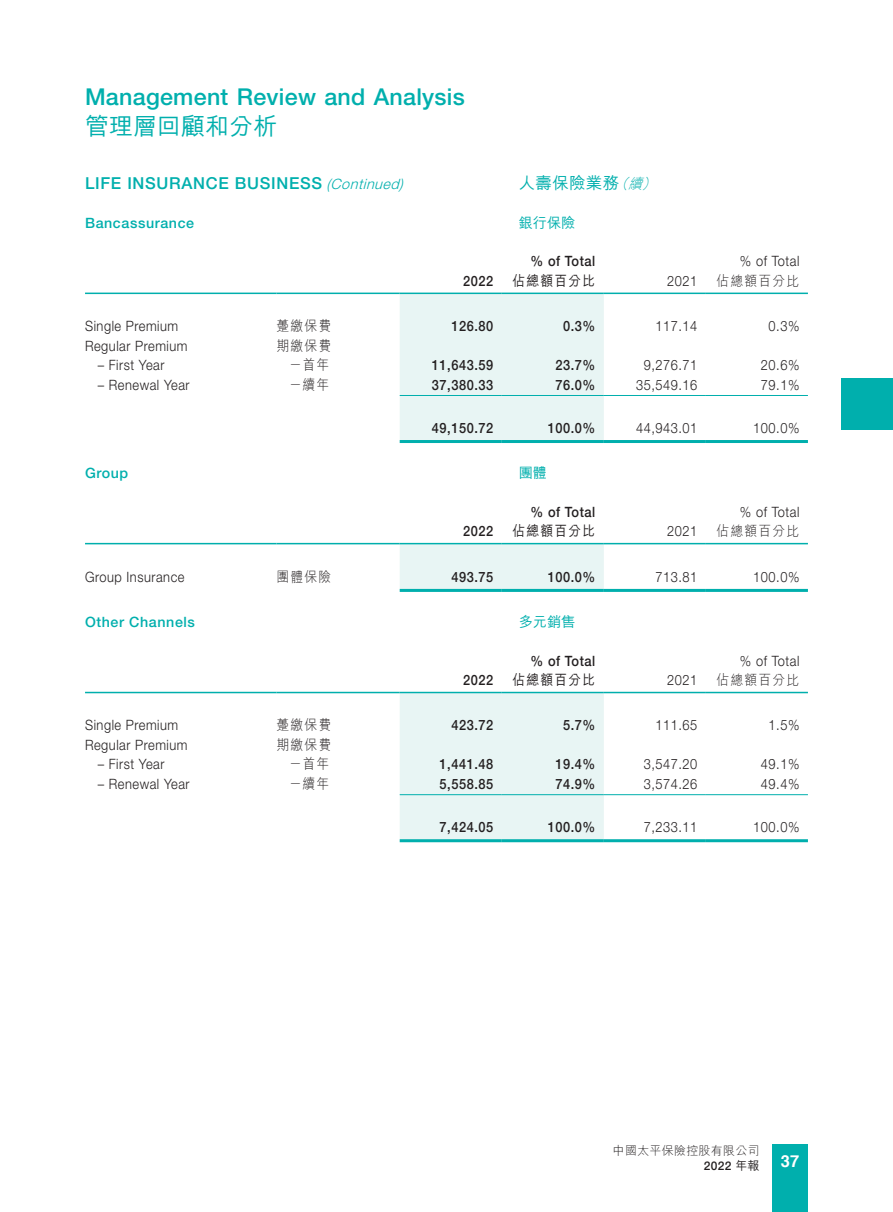
<style>
.page{position:relative;width:893px;height:1212px;background:#fff}
.page>*{position:absolute;margin:0;border:0;box-sizing:border-box;transform-origin:0 0}
.t1{font:500 24px "M Hei HK";color:#00afad}
.t2{font:500 23.25px "Helvetica Neue LT Std";letter-spacing:.01em;color:#00afad}
.t3{font:500 16.5px "Helvetica Neue LT Std";letter-spacing:.04em;color:#00afad}
.t4{font:500 16.5px "M Hei HK";letter-spacing:.015em;color:#00afad}
.t5{font:700 16.5px "Helvetica";color:#fff}
.t6{font:300 14.25px "Helvetica Neue LT Std";letter-spacing:.04em;color:#231f20;scale:.9 1}
.t7{font:500 14.25px "Helvetica Neue LT Std";letter-spacing:.04em;color:#231f20;scale:.9 1}
.t8{font:300 14.25px "M Hei HK";letter-spacing:.09em;color:#231f20;scale:.9 1}
.t9{font:500 14.25px "Helvetica Neue LT Std";letter-spacing:.04em;color:#00afad}
.t10{font:500 14.25px "M Hei HK";letter-spacing:.09em;color:#231f20;scale:.9 1}
.t11{font:500 14.25px "M Hei HK";letter-spacing:-.01em;color:#00afad}
.t12{font:300 12px "M Hei HK";letter-spacing:.02em;color:#231f20}
.t13{font:500 12px "Helvetica Neue LT Std";color:#231f20}
.s1{font-weight:300;font-style:italic;font-size:14.25px}
.s2{font-family:"M Hei HK"}
</style>
<div class="page">
<div style="left:772px;top:1144px;width:36px;height:68px;background:#00afad"></div>
<div style="left:841px;top:378px;width:52px;height:52px;background:#00afad"></div>
<div style="left:400px;top:294px;width:204px;height:146px;background:#e8f5f4"></div>
<hr style="left:85px;top:293px;width:191px;height:1px;background:#00afad">
<hr style="left:276px;top:293px;width:124px;height:1px;background:#00afad">
<hr style="left:400px;top:293px;width:102px;height:1px;background:#00afad">
<hr style="left:502px;top:293px;width:102px;height:1px;background:#00afad">
<hr style="left:604px;top:293px;width:102px;height:1px;background:#00afad">
<hr style="left:706px;top:293px;width:102px;height:1px;background:#00afad">
<hr style="left:400px;top:395px;width:102px;height:1px;background:#00afad">
<hr style="left:502px;top:395px;width:102px;height:1px;background:#00afad">
<hr style="left:604px;top:395px;width:102px;height:1px;background:#00afad">
<hr style="left:706px;top:395px;width:102px;height:1px;background:#00afad">
<hr style="left:400px;top:440px;width:102px;height:3px;background:#00afad">
<hr style="left:502px;top:440px;width:102px;height:3px;background:#00afad">
<hr style="left:604px;top:440px;width:102px;height:3px;background:#00afad">
<hr style="left:706px;top:440px;width:102px;height:3px;background:#00afad">
<div style="left:400px;top:544px;width:204px;height:45px;background:#e8f5f4"></div>
<hr style="left:85px;top:543px;width:191px;height:1px;background:#00afad">
<hr style="left:276px;top:543px;width:124px;height:1px;background:#00afad">
<hr style="left:400px;top:543px;width:102px;height:1px;background:#00afad">
<hr style="left:502px;top:543px;width:102px;height:1px;background:#00afad">
<hr style="left:604px;top:543px;width:102px;height:1px;background:#00afad">
<hr style="left:706px;top:543px;width:102px;height:1px;background:#00afad">
<hr style="left:400px;top:589px;width:102px;height:3px;background:#00afad">
<hr style="left:502px;top:589px;width:102px;height:3px;background:#00afad">
<hr style="left:604px;top:589px;width:102px;height:3px;background:#00afad">
<hr style="left:706px;top:589px;width:102px;height:3px;background:#00afad">
<div style="left:400px;top:693px;width:204px;height:146px;background:#e8f5f4"></div>
<hr style="left:85px;top:692px;width:191px;height:1px;background:#00afad">
<hr style="left:276px;top:692px;width:124px;height:1px;background:#00afad">
<hr style="left:400px;top:692px;width:102px;height:1px;background:#00afad">
<hr style="left:502px;top:692px;width:102px;height:1px;background:#00afad">
<hr style="left:604px;top:692px;width:102px;height:1px;background:#00afad">
<hr style="left:706px;top:692px;width:102px;height:1px;background:#00afad">
<hr style="left:400px;top:794px;width:102px;height:1px;background:#00afad">
<hr style="left:502px;top:794px;width:102px;height:1px;background:#00afad">
<hr style="left:604px;top:794px;width:102px;height:1px;background:#00afad">
<hr style="left:706px;top:794px;width:102px;height:1px;background:#00afad">
<hr style="left:400px;top:839px;width:102px;height:3px;background:#00afad">
<hr style="left:502px;top:839px;width:102px;height:3px;background:#00afad">
<hr style="left:604px;top:839px;width:102px;height:3px;background:#00afad">
<hr style="left:706px;top:839px;width:102px;height:3px;background:#00afad">
<h2 class="t2" style="left:85px;top:83px;width:381px">Management Review and Analysis</h2>
<h1 class="t1" style="left:85px;top:108px;width:194px">管理層回顧和分析</h1>
<p class="t3" style="left:85px;top:173px;width:320px">LIFE INSURANCE BUSINESS <span class="s1">(Continued)</span></p>
<p class="t9" style="left:85px;top:214px;width:111px">Bancassurance</p>
<p class="t7" style="left:463px;top:272px;width:35px">2022</p>
<p class="t4" style="left:519px;top:171px;width:143px">人壽保險業務<span class="s1">（續）</span></p>
<p class="t11" style="left:519px;top:212px;width:58px">銀行保險</p>
<p class="t7" style="left:531px;top:253px;width:73px">% of Total</p>
<p class="t10" style="left:512px;top:270px;width:94px">佔總額百分比</p>
<p class="t6" style="left:667px;top:272px;width:35px">2021</p>
<p class="t6" style="left:740px;top:253px;width:68px">% of Total</p>
<p class="t8" style="left:717px;top:271px;width:94px">佔總額百分比</p>
<p class="t6" style="left:85px;top:317px;width:105px">Single Premium</p>
<p class="t8" style="left:276px;top:316px;width:62px">躉繳保費</p>
<p class="t7" style="left:451px;top:318px;width:48px">126.80</p>
<p class="t7" style="left:563px;top:318px;width:37px">0.3%</p>
<p class="t6" style="left:655px;top:317px;width:48px">117.14</p>
<p class="t6" style="left:769px;top:317px;width:36px">0.3%</p>
<p class="t6" style="left:85px;top:337px;width:115px">Regular Premium</p>
<p class="t8" style="left:276px;top:335px;width:62px">期繳保費</p>
<p class="t6" style="left:98px;top:356px;width:76px">– First Year</p>
<p class="t8" style="left:289px;top:355px;width:46px">－首年</p>
<p class="t7" style="left:432px;top:357px;width:70px">11,643.59</p>
<p class="t7" style="left:555px;top:357px;width:46px">23.7%</p>
<p class="t6" style="left:644px;top:356px;width:61px">9,276.71</p>
<p class="t6" style="left:761px;top:356px;width:44px">20.6%</p>
<p class="t6" style="left:98px;top:376px;width:104px">– Renewal Year</p>
<p class="t8" style="left:289px;top:374px;width:46px">－續年</p>
<p class="t7" style="left:432px;top:376px;width:70px">37,380.33</p>
<p class="t7" style="left:555px;top:376px;width:46px">76.0%</p>
<p class="t6" style="left:636px;top:376px;width:70px">35,549.16</p>
<p class="t6" style="left:761px;top:376px;width:44px">79.1%</p>
<p class="t7" style="left:432px;top:419px;width:70px">49,150.72</p>
<p class="t7" style="left:548px;top:419px;width:54px">100.0%</p>
<p class="t6" style="left:636px;top:419px;width:70px">44,943.01</p>
<p class="t6" style="left:753px;top:419px;width:53px">100.0%</p>
<p class="t9" style="left:85px;top:464px;width:45px">Group</p>
<p class="t11" style="left:519px;top:462px;width:30px">團體</p>
<p class="t7" style="left:463px;top:523px;width:35px">2022</p>
<p class="t7" style="left:531px;top:503px;width:73px">% of Total</p>
<p class="t10" style="left:512px;top:521px;width:94px">佔總額百分比</p>
<p class="t6" style="left:667px;top:522px;width:35px">2021</p>
<p class="t6" style="left:740px;top:503px;width:68px">% of Total</p>
<p class="t8" style="left:717px;top:521px;width:94px">佔總額百分比</p>
<p class="t6" style="left:85px;top:568px;width:112px">Group Insurance</p>
<p class="t8" style="left:276px;top:566px;width:62px">團體保險</p>
<p class="t7" style="left:451px;top:568px;width:48px">493.75</p>
<p class="t7" style="left:548px;top:568px;width:54px">100.0%</p>
<p class="t6" style="left:655px;top:568px;width:48px">713.81</p>
<p class="t6" style="left:753px;top:568px;width:53px">100.0%</p>
<p class="t9" style="left:85px;top:613px;width:111px">Other Channels</p>
<p class="t11" style="left:519px;top:611px;width:58px">多元銷售</p>
<p class="t7" style="left:463px;top:671px;width:35px">2022</p>
<p class="t7" style="left:531px;top:652px;width:73px">% of Total</p>
<p class="t10" style="left:512px;top:669px;width:94px">佔總額百分比</p>
<p class="t6" style="left:667px;top:671px;width:35px">2021</p>
<p class="t6" style="left:740px;top:652px;width:68px">% of Total</p>
<p class="t8" style="left:717px;top:670px;width:94px">佔總額百分比</p>
<p class="t6" style="left:85px;top:717px;width:105px">Single Premium</p>
<p class="t8" style="left:276px;top:715px;width:62px">躉繳保費</p>
<p class="t7" style="left:451px;top:717px;width:48px">423.72</p>
<p class="t7" style="left:563px;top:717px;width:37px">5.7%</p>
<p class="t6" style="left:655px;top:717px;width:48px">111.65</p>
<p class="t6" style="left:769px;top:717px;width:36px">1.5%</p>
<p class="t6" style="left:85px;top:736px;width:115px">Regular Premium</p>
<p class="t8" style="left:276px;top:735px;width:62px">期繳保費</p>
<p class="t6" style="left:98px;top:756px;width:76px">– First Year</p>
<p class="t8" style="left:289px;top:754px;width:46px">－首年</p>
<p class="t7" style="left:440px;top:756px;width:61px">1,441.48</p>
<p class="t7" style="left:555px;top:756px;width:46px">19.4%</p>
<p class="t6" style="left:644px;top:756px;width:61px">3,547.20</p>
<p class="t6" style="left:761px;top:756px;width:44px">49.1%</p>
<p class="t6" style="left:98px;top:775px;width:104px">– Renewal Year</p>
<p class="t8" style="left:289px;top:774px;width:46px">－續年</p>
<p class="t7" style="left:440px;top:775px;width:61px">5,558.85</p>
<p class="t7" style="left:555px;top:775px;width:46px">74.9%</p>
<p class="t6" style="left:644px;top:775px;width:61px">3,574.26</p>
<p class="t6" style="left:761px;top:775px;width:44px">49.4%</p>
<p class="t7" style="left:440px;top:818px;width:61px">7,424.05</p>
<p class="t7" style="left:548px;top:818px;width:54px">100.0%</p>
<p class="t6" style="left:644px;top:818px;width:61px">7,233.11</p>
<p class="t6" style="left:753px;top:818px;width:53px">100.0%</p>
<p class="t12" style="left:613px;top:1142px;width:148px">中國太平保險控股有限公司</p>
<p class="t13" style="left:704px;top:1158px;width:57px">2022 <span class="s2">年報</span></p>
<p class="t5" style="left:781px;top:1148px;width:20px">37</p>
</div>
